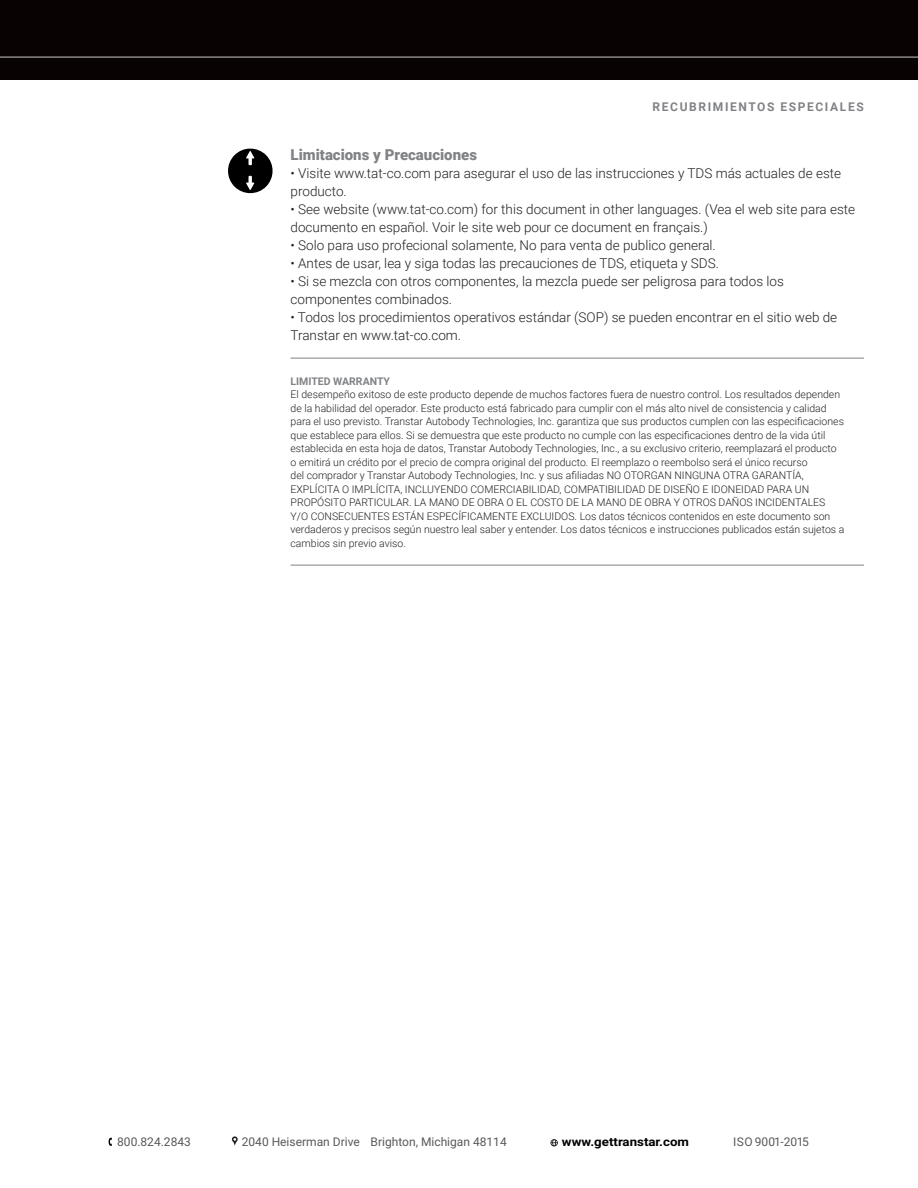
<style>
.page{position:relative;width:918px;height:1188px;background:#fff}
.page>*{position:absolute;margin:0;border:0;box-sizing:border-box;transform-origin:0 0}
.RuleLine_SpecCoating{font:900 15px "Roboto";color:#808285}
.RuleLine_SpecCoating-2{font:300 13.5px/18px "Roboto";color:#231f20}
.t1{font:12px "Roboto";color:#58595b}
.t2{font:700 12px "Roboto";letter-spacing:.135em;color:#808285}
.t3{font:700 12px "Roboto";color:#000;scale:1.11 1}
.RuleLine_SpecCoating-3{font:300 10.5px/13.5px "Roboto";color:#231f20}
.t4{font:700 10.5px "Roboto";color:#808285}
</style>
<div class="page">
<div style="left:0;top:0;width:918px;height:79px;background:#080302"></div>
<hr style="left:0;top:233px;width:1px;height:134px;background:#f7f7f8">
<svg style="left:550px;top:1139px;width:8px;height:7px"></svg>
<svg style="left:109px;top:1138px;width:3px;height:8px"></svg>
<svg style="left:232px;top:1136px;width:6px;height:10px"></svg>
<svg style="left:0;top:57px;width:918px;height:1px"></svg>
<svg style="left:228px;top:148px;width:45px;height:46px"></svg>
<hr style="left:291px;top:358px;width:573px;height:1px;background:#808285">
<hr style="left:291px;top:565px;width:573px;height:1px;background:#808285">
<p class="t2" style="left:653px;top:98px;width:213px">RECUBRIMIENTOS ESPECIALES</p>
<p class="RuleLine_SpecCoating" style="left:291px;top:144px;width:188px">Limitacions y Precauciones</p>
<p class="RuleLine_SpecCoating-2" style="left:291px;top:163px;width:552px">• Visite www.tat-co.com para asegurar el uso de las instrucciones y TDS más actuales de este producto.</p>
<p class="RuleLine_SpecCoating-2" style="left:291px;top:199px;width:566px">• See website (www.tat-co.com) for this document in other languages. (Vea el web site para este documento en español. Voir le site web pour ce document en français.)</p>
<p class="RuleLine_SpecCoating-2" style="left:291px;top:235px;width:427px">• Solo para uso profecional solamente, No para venta de publico general.</p>
<p class="RuleLine_SpecCoating-2" style="left:291px;top:253px;width:430px">• Antes de usar, lea y siga todas las precauciones de TDS, etiqueta y SDS.</p>
<p class="RuleLine_SpecCoating-2" style="left:291px;top:271px;width:495px">• Si se mezcla con otros componentes, la mezcla puede ser peligrosa para todos los componentes combinados.</p>
<p class="RuleLine_SpecCoating-2" style="left:291px;top:307px;width:548px">• Todos los procedimientos operativos estándar (SOP) se pueden encontrar en el sitio web de<br>Transtar en www.tat-co.com.</p>
<p class="t4" style="left:291px;top:374px;width:101px">LIMITED WARRANTY</p>
<p class="RuleLine_SpecCoating-3" style="left:291px;top:387px;width:555px">El desempeño exitoso de este producto depende de muchos factores fuera de nuestro control. Los resultados dependen de la habilidad del operador. Este producto está fabricado para cumplir con el más alto nivel de consistencia y calidad para el uso previsto. Transtar Autobody Technologies, Inc. garantiza que sus productos cumplen con las especificaciones que establece para ellos. Si se demuestra que este producto no cumple con las especificaciones dentro de la vida útil establecida en esta hoja de datos, Transtar Autobody Technologies, Inc., a su exclusivo criterio, reemplazará el producto o emitirá un crédito por el precio de compra original del producto. El reemplazo o reembolso será el único recurso<br>del comprador y Transtar Autobody Technologies, Inc. y sus afiliadas NO OTORGAN NINGUNA OTRA GARANTÍA, EXPLÍCITA O IMPLÍCITA, INCLUYENDO COMERCIABILIDAD, COMPATIBILIDAD DE DISEÑO E IDONEIDAD PARA UN PROPÓSITO PARTICULAR. LA MANO DE OBRA O EL COSTO DE LA MANO DE OBRA Y OTROS DAÑOS INCIDENTALES Y/O CONSECUENTES ESTÁN ESPECÍFICAMENTE EXCLUIDOS. Los datos técnicos contenidos en este documento son verdaderos y precisos según nuestro leal saber y entender. Los datos técnicos e instrucciones publicados están sujetos a cambios sin previo aviso.</p>
<p class="t1" style="left:117px;top:1133px;width:75px">800.824.2843</p>
<p class="t1" style="left:242px;top:1133px;width:266px">2040 Heiserman Drive Brighton, Michigan 48114</p>
<p class="t3" style="left:562px;top:1133px;width:116px">www.gettranstar.com</p>
<p class="t1" style="left:733px;top:1133px;width:77px">ISO 9001-2015</p>
</div>
